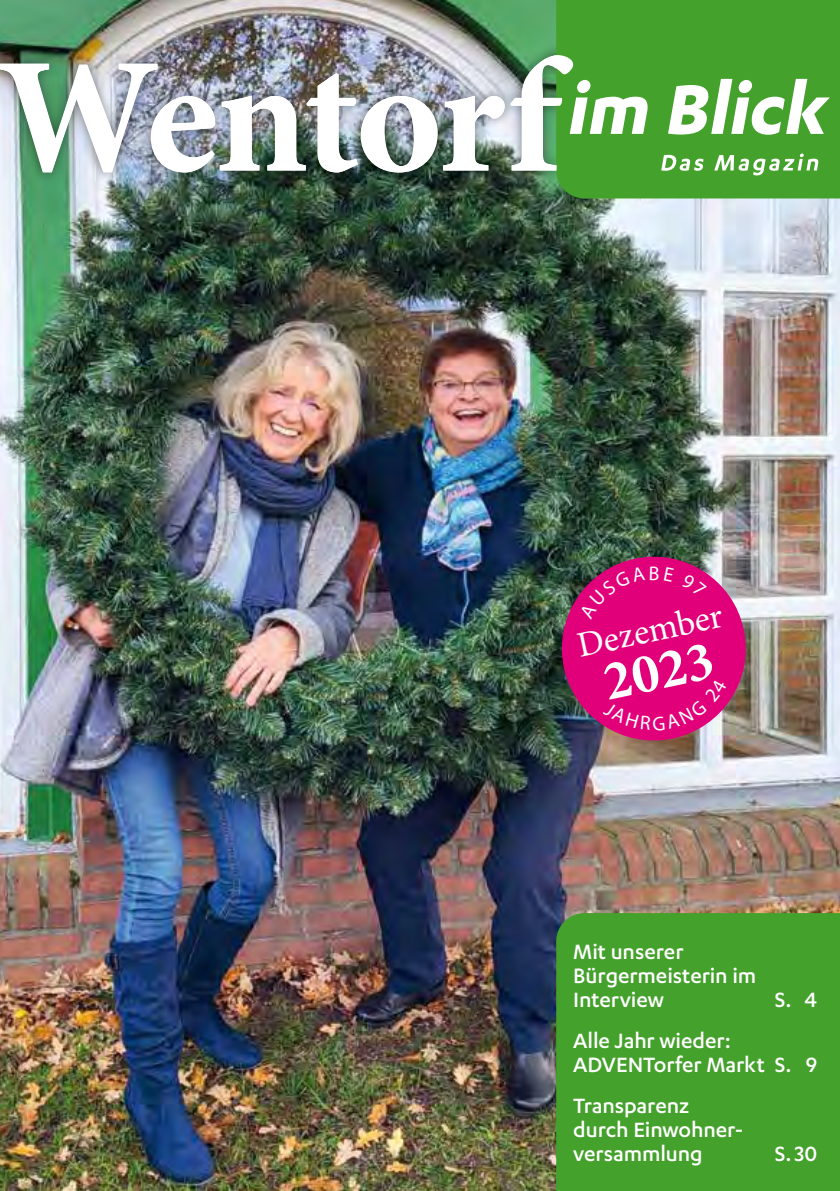
<style>
.page{position:relative;width:840px;height:1191px;background:#fff}
.page>*{position:absolute;margin:0;border:0;box-sizing:border-box;transform-origin:0 0}
.t1{font:700 56px "Minion Pro";color:#fff}
.t2{font:36px "Minion Pro";color:#fff}
.t3{font:500 24px/24px "Karbon";letter-spacing:-.005em;color:#fff}
</style>
<div class="page">
<img style="left:0;top:0;width:839px;height:1191px">
<div style="left:0;top:43px;width:583px;height:141px;background:#000;opacity:.5"></div>
<div style="left:556px;top:913px;width:283px;height:278px;background:#44a12b"></div>
<div style="left:556px;top:0;width:283px;height:198px;background:#44a12b"></div>
<img style="left:0;top:55px;width:573px;height:117px">
<svg style="left:660px;top:153px;width:159px;height:22px"></svg>
<svg style="left:568px;top:79px;width:265px;height:56px"></svg>
<img style="left:553px;top:548px;width:201px;height:201px">
<svg style="left:579px;top:566px;width:94px;height:53px;background:#d20674"></svg>
<svg style="left:681px;top:573px;width:25px;height:23px"></svg>
<div style="left:602px;top:679px;width:124px;height:51px;background:#e2007a"></div>
<h2 class="t2" style="left:572px;top:622px;width:149px;rotate:-12deg">Dezember</h2>
<h1 class="t1" style="left:595px;top:644px;width:113px;rotate:-12deg">2023</h1>
<p class="t3" style="left:573px;top:939px;width:184px">Mit unserer<br>Bürgermeisterin im<br>Interview</p>
<p class="t3" style="left:774px;top:987px;width:44px">S. 4</p>
<p class="t3" style="left:573px;top:1028px;width:245px">Alle Jahr wieder:<br>ADVENTorfer Markt S. 9</p>
<p class="t3" style="left:573px;top:1093px;width:171px">Transparenz durch Einwohner&shy;versammlung</p>
<p class="t3" style="left:774px;top:1141px;width:44px">S.30</p>
</div>
